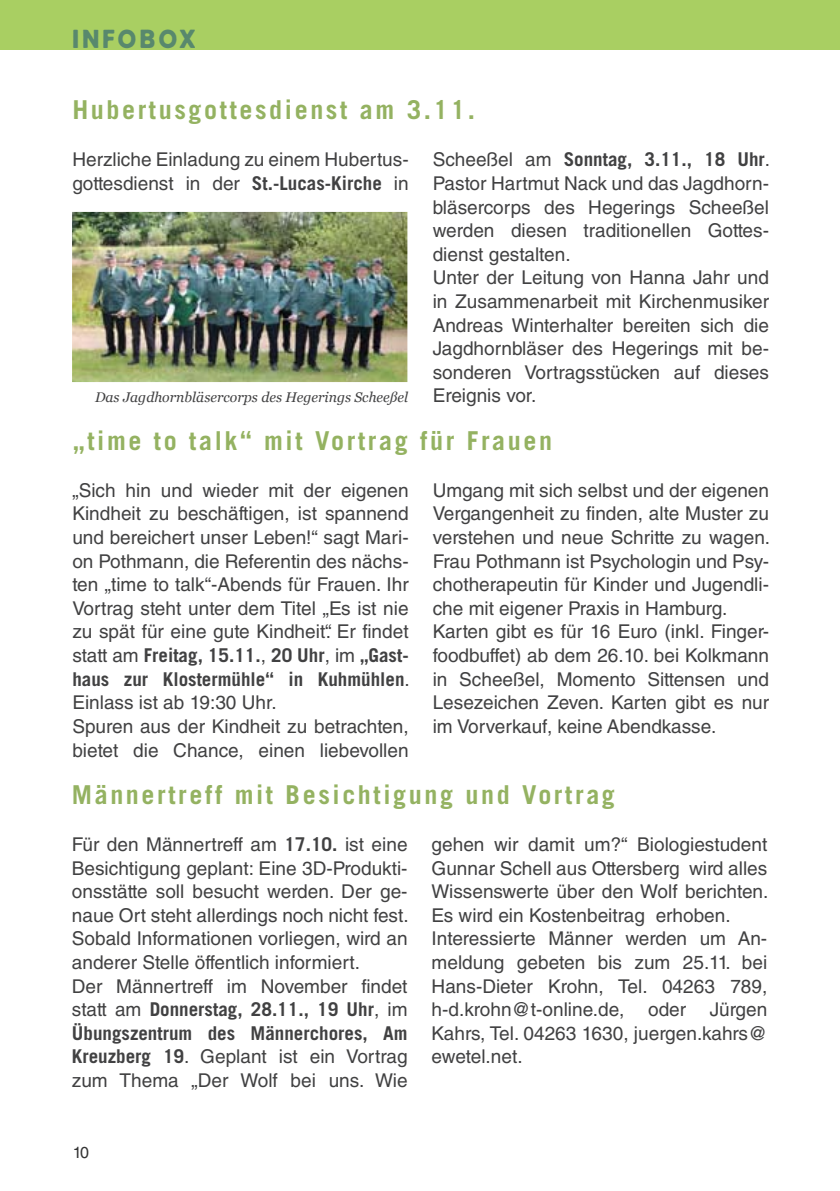
<style>
.page{position:relative;width:840px;height:1191px;background:#fff}
.page>*{position:absolute;margin:0;border:0;box-sizing:border-box;transform-origin:0 0}
.t1{font:700 26px "Trade Gothic LT Pro";letter-spacing:.1em;color:#94b261}
.t2{font:26px "Block Pro";letter-spacing:.13em;color:#58886d}
.t3{font:19px/23.6px "Helvetica LT Std";color:#414142}
.t4{font:700 19px/23.6px "Trade Gothic LT Pro";color:#414142}
.t5{font:16px "Helvetica LT Std";color:#000}
.t6{font:italic 14px "Georgia";color:#414142}
.s1{font-family:"Trade Gothic LT Pro";font-weight:700}
.s2{font-family:"Helvetica LT Std";font-weight:400}
</style>
<div class="page">
<div style="left:0;top:0;width:839px;height:49px;background:#a9cf62"></div>
<img style="left:72px;top:212px;width:335px;height:170px">
<h1 class="t2" style="left:72px;top:22px;width:124px">INFOBOX</h1>
<h1 class="t1" style="left:72px;top:94px;width:404px">Hubertusgottesdienst am 3.11.</h1>
<p class="t3" style="left:72px;top:148px;width:337px">Herzliche Einladung zu einem Hubertus&shy;gottesdienst in der <span class="s1">St.-Lucas-Kirche</span> in</p>
<p class="t4" style="left:432px;top:147px;width:339px"><span class="s2">Scheeßel am</span> Sonntag, 3.11., 18 Uhr<span class="s2">.</span></p>
<p class="t3" style="left:432px;top:171px;width:337px">Pastor Hartmut Nack und das Jagdhorn&shy;bläsercorps des Hegerings Scheeßel werden diesen traditionellen Gottes&shy;dienst gestalten.<br>Unter der Leitung von Hanna Jahr und in Zusammenarbeit mit Kirchenmusiker Andreas Winterhalter bereiten sich die Jagdhornbläser des Hegerings mit be&shy;sonderen Vortragsstücken auf dieses</p>
<p class="t6" style="left:95px;top:388px;width:314px">Das Jagdhornbläsercorps des Hegerings Scheeßel</p>
<p class="t3" style="left:432px;top:384px;width:105px">Ereignis vor.</p>
<h1 class="t1" style="left:73px;top:424px;width:480px">„time to talk“ mit Vortrag für Frauen</h1>
<p class="t3" style="left:72px;top:478px;width:337px;text-align:justify">„Sich hin und wieder mit der eigenen Kindheit zu beschäftigen, ist spannend und bereichert unser Leben!“ sagt Mari&shy;on Pothmann, die Referentin des nächs&shy;ten „time to talk“-Abends für Frauen. Ihr Vortrag steht unter dem Titel „Es ist nie zu spät für eine gute Kindheit“. Er findet</p>
<p class="t4" style="left:72px;top:643px;width:339px"><span class="s2">statt am</span> Freitag, 15.11.<span class="s2">,</span> 20 Uhr<span class="s2">, im</span> „Gast&shy;haus zur Klostermühle“ in Kuhmühlen<span class="s2">.</span></p>
<p class="t3" style="left:72px;top:691px;width:337px">Einlass ist ab 19:30 Uhr.<br>Spuren aus der Kindheit zu betrachten, bietet die Chance, einen liebevollen</p>
<p class="t3" style="left:432px;top:478px;width:339px">Umgang mit sich selbst und der eigenen Vergangenheit zu finden, alte Muster zu verstehen und neue Schritte zu wagen.<br>Frau Pothmann ist Psychologin und Psy&shy;chotherapeutin für Kinder und Jugendli&shy;che mit eigener Praxis in Hamburg.<br>Karten gibt es für 16 Euro (inkl. Finger&shy;foodbuffet) ab dem 26.10. bei Kolkmann in Scheeßel, Momento Sittensen und Lesezeichen Zeven. Karten gibt es nur im Vorverkauf, keine Abendkasse.</p>
<h1 class="t1" style="left:72px;top:778px;width:544px">Männertreff mit Besichtigung und Vortrag</h1>
<p class="t3" style="left:72px;top:832px;width:338px">Für den Männertreff am <span class="s1">17.10.</span> ist eine Besichtigung geplant: Eine 3D-Produkti&shy;onsstätte soll besucht werden. Der ge&shy;naue Ort steht allerdings noch nicht fest.<br>Sobald Informationen vorliegen, wird an anderer Stelle öffentlich informiert.<br>Der Männertreff im November findet</p>
<p class="t4" style="left:72px;top:997px;width:337px"><span class="s2">statt am</span> Donnerstag, 28.11., 19 Uhr<span class="s2">, im<br></span>Übungszentrum des Männerchores, Am</p>
<p class="t3" style="left:72px;top:1045px;width:337px"><span class="s1">Kreuzberg 19</span>. Geplant ist ein Vortrag zum Thema „Der Wolf bei uns. Wie</p>
<p class="t3" style="left:431px;top:832px;width:338px">gehen wir damit um?“ Biologiestudent Gunnar Schell aus Ottersberg wird alles Wissenswerte über den Wolf berichten.<br>Es wird ein Kostenbeitrag erhoben.<br>Interessierte Männer werden um An&shy;meldung gebeten bis zum 25.11. bei Hans-Dieter Krohn, Tel. 04263 789, h-d.krohn@t-online.de, oder Jürgen Kahrs, Tel. 04263 1630, juergen.kahrs@ ewetel.net.</p>
<p class="t5" style="left:72px;top:1143px;width:18px">10</p>
</div>
